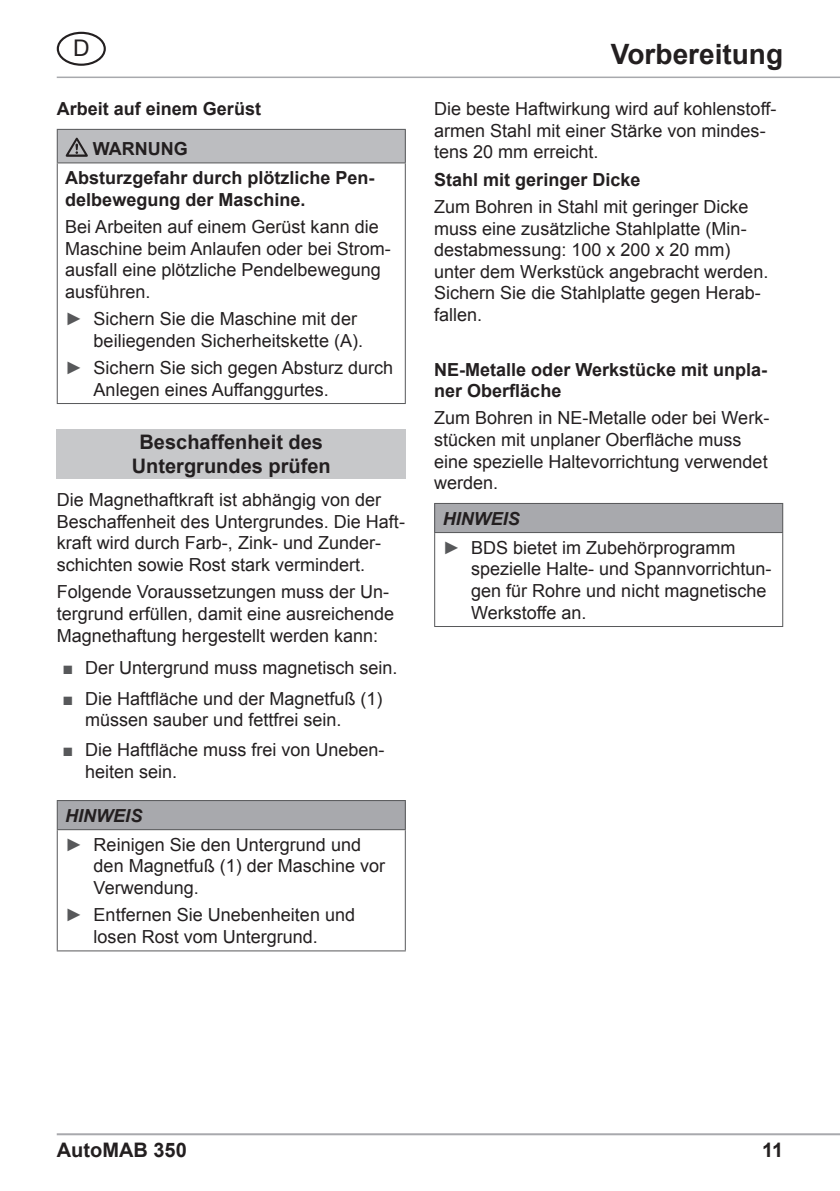
<style>
.page{position:relative;width:840px;height:1191px;background:#fff}
.page>*{position:absolute;margin:0;border:0;box-sizing:border-box;transform-origin:0 0}
.Kopfzeilentext{font:700 28px "Arial";color:#231f20}
.t1{font:23px "Helvetica Neue";color:#231f20}
.Kapitel_2{font:700 20px/24px "Arial";color:#231f20;text-align:center}
.Fließtext{font:18px/21.6px "Arial";color:#231f20}
.WH_Folgen{font:18px/21.6px "Arial";color:#231f20}
.Kapitel_3{font:700 18px/21.6px "Arial";color:#231f20}
.WH_Quelle{font:700 18px/21.6px "Arial";color:#231f20}
.WH_Hinweis{font:italic 700 18px "Arial";color:#231f20}
.WH_Warnung{font:700 18px "Arial";color:#231f20}
.s1{color:#57585a}
</style>
<div class="page">
<hr style="left:57px;top:1133px;width:782px;height:2px;background:#a8a9ad">
<hr style="left:57px;top:77px;width:782px;height:1px;background:#a8a9ad">
<div style="left:57px;top:32px;width:49px;height:34px;border:2px solid #231f20;border-radius:50%"></div>
<div style="left:57px;top:129px;width:348px;height:34px;background:#bcbdc0"></div>
<hr style="left:57px;top:163px;width:1px;height:240px;background:#57585a">
<hr style="left:404px;top:163px;width:1px;height:240px;background:#57585a">
<hr style="left:57px;top:403px;width:348px;height:1px;background:#57585a">
<hr style="left:57px;top:129px;width:348px;height:1px;background:#57585a">
<hr style="left:57px;top:130px;width:1px;height:32px;background:#57585a">
<hr style="left:404px;top:130px;width:1px;height:32px;background:#57585a">
<hr style="left:57px;top:162px;width:348px;height:1px;background:#57585a">
<svg style="left:66px;top:138px;width:22px;height:19px"></svg>
<div style="left:57px;top:429px;width:348px;height:50px;background:#c7c8ca"></div>
<div style="left:57px;top:800px;width:348px;height:29px;background:#a8a9ad"></div>
<hr style="left:57px;top:800px;width:348px;height:1px;background:#57585a">
<svg style="left:57px;top:801px;width:1px;height:28px"></svg>
<svg style="left:404px;top:801px;width:1px;height:28px"></svg>
<hr style="left:57px;top:829px;width:348px;height:1px;background:#57585a">
<hr style="left:57px;top:830px;width:1px;height:120px;background:#57585a">
<hr style="left:404px;top:830px;width:1px;height:120px;background:#57585a">
<hr style="left:57px;top:950px;width:348px;height:1px;background:#57585a">
<div style="left:434px;top:503px;width:348px;height:29px;background:#a8a9ad"></div>
<hr style="left:434px;top:503px;width:348px;height:1px;background:#57585a">
<svg style="left:434px;top:504px;width:1px;height:28px"></svg>
<hr style="left:434px;top:532px;width:348px;height:1px;background:#57585a">
<hr style="left:434px;top:533px;width:1px;height:93px;background:#57585a">
<hr style="left:781px;top:533px;width:1px;height:93px;background:#57585a">
<hr style="left:434px;top:626px;width:348px;height:1px;background:#57585a">
<p class="t1" style="left:73px;top:34px;width:18px">D</p>
<p class="Kapitel_3" style="left:57px;top:99px;width:206px">Arbeit auf einem Gerüst</p>
<p class="WH_Warnung" style="left:93px;top:137px;width:96px">WARNUNG</p>
<p class="WH_Quelle" style="left:65px;top:167px;width:311px">Absturzgefahr durch plötzliche Pen&shy;delbewegung der Maschine.</p>
<p class="WH_Folgen" style="left:65px;top:216px;width:327px">Bei Arbeiten auf einem Gerüst kann die<br>Maschine beim Anlaufen oder bei Strom&shy;ausfall eine plötzliche Pendelbewegung ausführen.</p>
<p class="Fließtext" style="left:94px;top:308px;width:271px;text-indent:-28px"><span class="s1">►</span> Sichern Sie die Maschine mit der beiliegenden Sicherheitskette (A).</p>
<p class="Fließtext" style="left:94px;top:357px;width:301px;text-indent:-28px"><span class="s1">►</span> Sichern Sie sich gegen Absturz durch<br>Anlegen eines Auffanggurtes.</p>
<p class="Kapitel_2" style="left:132px;top:431px;width:200px">Beschaffenheit des<br>Untergrundes prüfen</p>
<p class="Fließtext" style="left:57px;top:489px;width:349px">Die Magnethaftkraft ist abhängig von der Beschaffenheit des Untergrundes. Die Haft&shy;kraft wird durch Farb-, Zink- und Zunder&shy;schichten sowie Rost stark vermindert.</p>
<p class="Fließtext" style="left:57px;top:581px;width:339px">Folgende Voraussetzungen muss der Un&shy;tergrund erfüllen, damit eine ausreichende<br>Magnethaftung hergestellt werden kann:</p>
<p class="Fließtext" style="left:62px;top:657px;width:336px"><span class="s1">■</span> Der Untergrund muss magnetisch sein.</p>
<p class="Fließtext" style="left:85px;top:687px;width:299px;text-indent:-23px"><span class="s1">■</span> Die Haftfläche und der Magnetfuß (1) müssen sauber und fettfrei sein.</p>
<p class="Fließtext" style="left:85px;top:739px;width:301px;text-indent:-23px"><span class="s1">■</span> Die Haftfläche muss frei von Uneben&shy;heiten sein.</p>
<p class="WH_Hinweis" style="left:65px;top:803px;width:79px">HINWEIS</p>
<p class="Fließtext" style="left:94px;top:834px;width:293px;text-indent:-28px"><span class="s1">►</span> Reinigen Sie den Untergrund und den Magnetfuß (1) der Maschine vor<br>Verwendung.</p>
<p class="Fließtext" style="left:65px;top:904px;width:291px;text-align:center"><span class="s1">►</span> Entfernen Sie Unebenheiten und losen Rost vom Untergrund.</p>
<p class="Kopfzeilentext" style="left:610px;top:35px;width:174px">Vorbereitung</p>
<p class="Fließtext" style="left:434px;top:98px;width:343px">Die beste Haftwirkung wird auf kohlenstoff&shy;armen Stahl mit einer Stärke von mindes&shy;tens 20 mm erreicht.</p>
<p class="Kapitel_3" style="left:434px;top:169px;width:208px">Stahl mit geringer Dicke</p>
<p class="Fließtext" style="left:434px;top:196px;width:335px">Zum Bohren in Stahl mit geringer Dicke muss eine zusätzliche Stahlplatte (Min&shy;destabmessung: 100 x 200 x 20 mm) unter dem Werkstück angebracht werden.<br>Sichern Sie die Stahlplatte gegen Herab&shy;fallen.</p>
<p class="Kapitel_3" style="left:434px;top:359px;width:334px">NE-Metalle oder Werkstücke mit unpla&shy;ner Oberfläche</p>
<p class="Fließtext" style="left:434px;top:407px;width:336px">Zum Bohren in NE-Metalle oder bei Werk&shy;stücken mit unplaner Oberfläche muss eine spezielle Haltevorrichtung verwendet werden.</p>
<p class="WH_Hinweis" style="left:442px;top:506px;width:79px">HINWEIS</p>
<p class="Fließtext" style="left:471px;top:537px;width:302px;text-indent:-28px"><span class="s1">►</span> BDS bietet im Zubehörprogramm spezielle Halte- und Spannvorrichtun&shy;gen für Rohre und nicht magnetische<br>Werkstoffe an.</p>
<p class="Kapitel_2" style="left:57px;top:1139px;width:132px">AutoMAB 350</p>
<p class="Kapitel_2" style="left:761px;top:1139px;width:23px">11</p>
</div>
